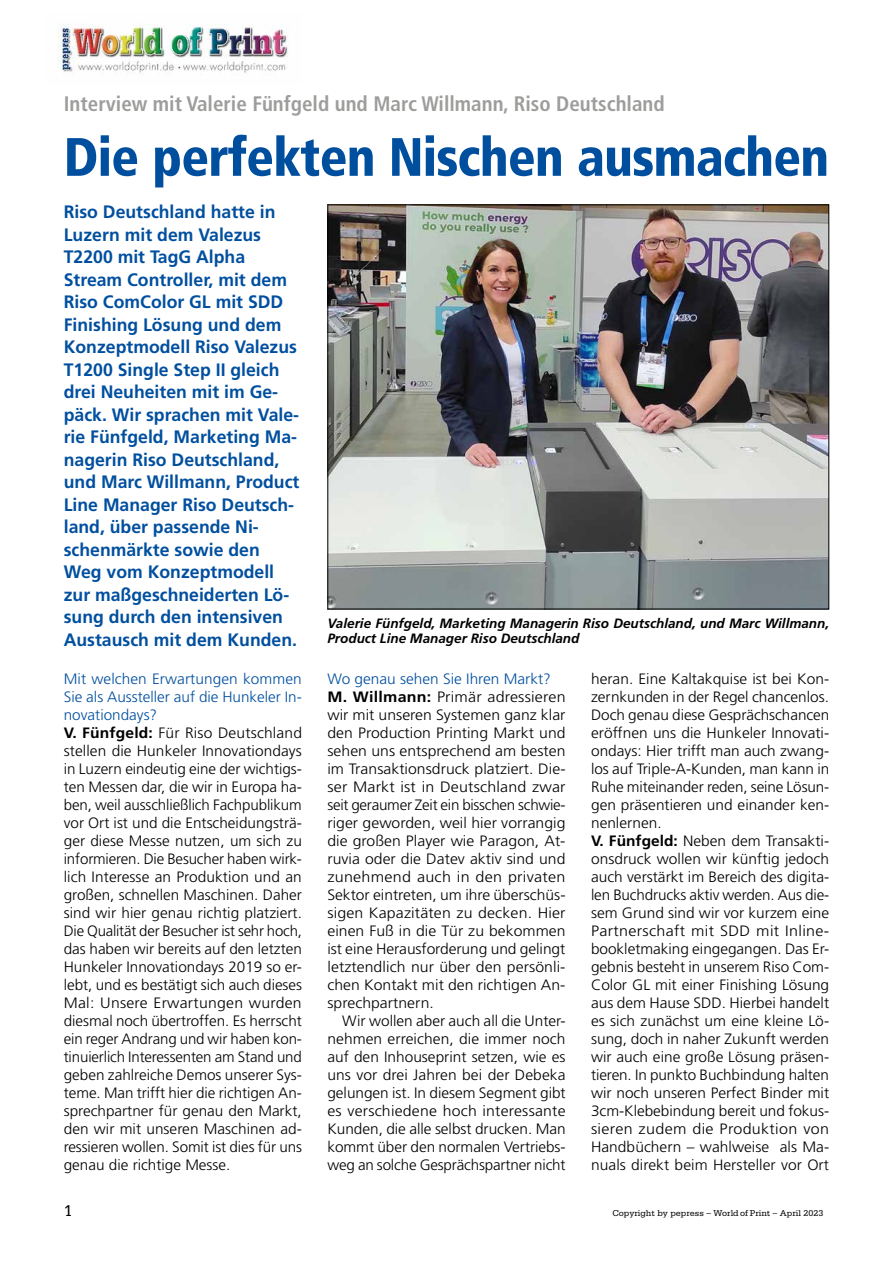
<style>
.page{position:relative;width:893px;height:1263px;background:#fff}
.page>*{position:absolute;margin:0;border:0;box-sizing:border-box;transform-origin:0 0}
.t1{font:900 condensed 54px "Frutiger";letter-spacing:-.015em;color:#004f9f;scale:.96 1}
.t2{font:700 condensed 21px "Frutiger";color:#9d9d9c}
.t3{font:700 18px/22.5px "Frutiger";color:#004f9f}
.t4{font:16.5px "Serifa";color:#000}
.t5{font:300 15px/18px "Frutiger";color:#000;text-align:justify}
.t6{font:300 15px/18px "Frutiger";color:#000;scale:1.04 1}
.t7{font:300 15px/18px "Frutiger";color:#000;scale:1.07 1}
.t8{font:italic 700 13.5px/15px "Frutiger";color:#000}
.t9{font:9px "Serifa";color:#000}
.s1{color:#004f9f}
.s2{font-weight:700}
</style>
<div class="page">
<img style="left:329px;top:206px;width:498px;height:401px">
<img style="left:58px;top:23px;width:230px;height:50px">
<h2 class="t2" style="left:64px;top:91px;width:602px">Interview mit Valerie Fünfgeld und Marc Willmann, Riso Deutschland</h2>
<h1 class="t1" style="left:64px;top:125px;width:799px">Die perfekten Nischen ausmachen</h1>
<p class="t3" style="left:64px;top:200px;width:237px">Riso Deutschland hatte in<br>Luzern mit dem Valezus<br>T2200 mit TagG Alpha<br>Stream Controller, mit dem<br>Riso ComColor GL mit SDD<br>Finishing Lösung und dem<br>Konzeptmodell Riso Valezus<br>T1200 Single Step II gleich drei Neuheiten mit im Ge&shy;päck. Wir sprachen mit Vale&shy;rie Fünfgeld, Marketing Ma&shy;nagerin Riso Deutschland, und Marc Willmann, Product<br>Line Manager Riso Deutsch&shy;land, über passende Ni&shy;schenmärkte sowie den<br>Weg vom Konzeptmodell zur maßgeschneiderten Lö&shy;sung durch den intensiven<br>Austausch mit dem Kunden.</p>
<p class="t6" style="left:64px;top:670px;width:231px"><span class="s1">Mit welchen Erwartungen kommen Sie als Aussteller auf die Hunkeler In&shy;novationdays?<br></span><span class="s2">V. Fünfgeld:</span> Für Riso Deutschland stellen die Hunkeler Innovationdays in Luzern eindeutig eine der wichtigs&shy;ten Messen dar, die wir in Europa ha&shy;ben, weil ausschließlich Fachpublikum vor Ort ist und die Entscheidungsträ&shy;ger diese Messe nutzen, um sich zu informieren. Die Besucher haben wirk&shy;lich Interesse an Produktion und an großen, schnellen Maschinen. Daher sind wir hier genau richtig platziert.<br>Die Qualität der Besucher ist sehr hoch, das haben wir bereits auf den letzten Hunkeler Innovationdays 2019 so er&shy;lebt, und es bestätigt sich auch dieses Mal: Unsere Erwartungen wurden diesmal noch übertroffen. Es herrscht ein reger Andrang und wir haben kon&shy;tinuierlich Interessenten am Stand und geben zahlreiche Demos unserer Sys&shy;teme. Man trifft hier die richtigen An&shy;sprechpartner für genau den Markt, den wir mit unseren Maschinen ad&shy;ressieren wollen. Somit ist dies für uns genau die richtige Messe.</p>
<p class="t7" style="left:327px;top:670px;width:224px"><span class="s1">Wo genau sehen Sie Ihren Markt?<br></span><span class="s2">M. Willmann:</span> Primär adressieren wir mit unseren Systemen ganz klar den Production Printing Markt und sehen uns entsprechend am besten im Transaktionsdruck platziert. Die&shy;ser Markt ist in Deutschland zwar seit geraumer Zeit ein bisschen schwie&shy;riger geworden, weil hier vorrangig die großen Player wie Paragon, At&shy;ruvia oder die Datev aktiv sind und zunehmend auch in den privaten Sektor eintreten, um ihre überschüs&shy;sigen Kapazitäten zu decken. Hier einen Fuß in die Tür zu bekommen ist eine Herausforderung und gelingt letztendlich nur über den persönli&shy;chen Kontakt mit den richtigen An&shy;sprechpartnern.</p>
<p class="t8" style="left:327px;top:616px;width:503px">Valerie Fünfgeld, Marketing Managerin Riso Deutschland, und Marc Willmann,<br>Product Line Manager Riso Deutschland</p>
<p class="t5" style="left:591px;top:670px;width:240px;text-align:left">heran. Eine Kaltakquise ist bei Kon&shy;zernkunden in der Regel chancenlos.<br>Doch genau diese Gesprächschancen eröffnen uns die Hunkeler Innovati&shy;ondays: Hier trifft man auch zwang&shy;los auf Triple-A-Kunden, man kann in Ruhe miteinander reden, seine Lösun&shy;gen präsentieren und einander ken&shy;nenlernen.<br><span class="s2">V. Fünfgeld:</span> Neben dem Transakti&shy;onsdruck wollen wir künftig jedoch auch verstärkt im Bereich des digita&shy;len Buchdrucks aktiv werden. Aus die&shy;sem Grund sind wir vor kurzem eine Partnerschaft mit SDD mit Inline&shy;bookletmaking eingegangen. Das Er&shy;gebnis besteht in unserem Riso Com-Color GL mit einer Finishing Lösung aus dem Hause SDD. Hierbei handelt es sich zunächst um eine kleine Lö&shy;sung, doch in naher Zukunft werden wir auch eine große Lösung präsen&shy;tieren. In punkto Buchbindung halten wir noch unseren Perfect Binder mit 3cm-Klebebindung bereit und fokus&shy;sieren zudem die Produktion von Handbüchern – wahlweise als Ma&shy;nuals direkt beim Hersteller vor Ort</p>
<p class="t5" style="left:327px;top:1012px;width:240px;text-indent:15px">Wir wollen aber auch all die Unter&shy;nehmen erreichen, die immer noch auf den Inhouseprint setzen, wie es uns vor drei Jahren bei der Debeka gelungen ist. In diesem Segment gibt es verschiedene hoch interessante Kunden, die alle selbst drucken. Man kommt über den normalen Vertriebs&shy;weg an solche Gesprächspartner nicht</p>
<p class="t4" style="left:64px;top:1201px;width:11px">1</p>
<p class="t9" style="left:612px;top:1208px;width:212px">Copyright by pepress – World of Print – April 2023</p>
</div>
